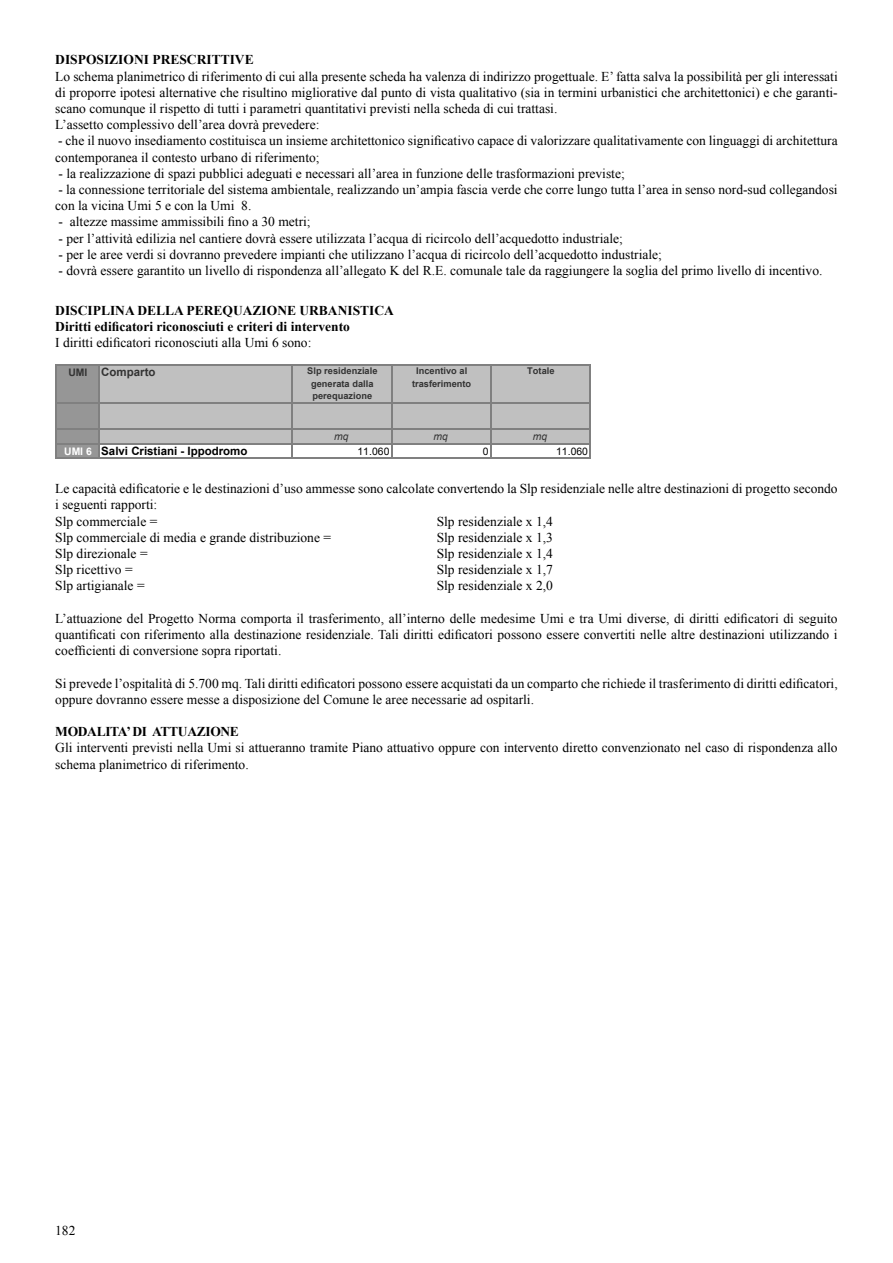
<style>
.page{position:relative;width:893px;height:1263px;background:#fff}
.page>*{position:absolute;margin:0;border:0;box-sizing:border-box;transform-origin:0 0}
.t1{font:13.5px/16.2px "Times New Roman";color:#000}
.t2{font:700 13.5px/16.2px "Times New Roman";color:#000}
.t3{font:700 13.5px "Times New Roman";letter-spacing:-.025em;color:#000}
.t4{font:700 11.55px "Arial";color:#000}
.t5{font:700 11.55px "Arial";color:#333}
.t6{font:10.35px "Arial";letter-spacing:.005em;color:#000}
.t7{font:italic 10.35px "Arial";color:#333}
.t8{font:700 9.3px/12.1px "Arial";letter-spacing:.005em;color:#333;text-align:center}
.s1{font-size:10.35px}
.s2{font-size:10.35px;color:#fff}
</style>
<div class="page">
<div style="left:56px;top:365px;width:43px;height:79px;background:#969696"></div>
<div style="left:99px;top:365px;width:491px;height:79px;background:#c0c0c0"></div>
<div style="left:56px;top:444px;width:43px;height:14px;background:#969696"></div>
<hr style="left:55px;top:364px;width:1px;height:95px;background:#808080">
<hr style="left:99px;top:365px;width:1px;height:94px;background:#808080">
<hr style="left:292px;top:365px;width:1px;height:94px;background:#808080">
<hr style="left:391px;top:365px;width:1px;height:94px;background:#808080">
<hr style="left:490px;top:365px;width:1px;height:94px;background:#808080">
<hr style="left:590px;top:365px;width:1px;height:94px;background:#808080">
<hr style="left:56px;top:364px;width:535px;height:1px;background:#808080">
<hr style="left:56px;top:402px;width:535px;height:1px;background:#808080">
<hr style="left:56px;top:429px;width:535px;height:1px;background:#808080">
<hr style="left:56px;top:443px;width:535px;height:1px;background:#808080">
<hr style="left:56px;top:457px;width:535px;height:2px;background:#808080">
<p class="t2" style="left:55px;top:51px;width:200px">DISPOSIZIONI PRESCRITTIVE</p>
<p class="t1" style="left:55px;top:68px;width:784px">Lo schema planimetrico di riferimento di cui alla presente scheda ha valenza di indirizzo progettuale. E’ fatta salva la possibilità per gli interessati di proporre ipotesi alternative che risultino migliorative dal punto di vista qualitativo (sia in termini urbanistici che architettonici) e che garanti&shy;scano comunque il rispetto di tutti i parametri quantitativi previsti nella scheda di cui trattasi.<br>L’assetto complessivo dell’area dovrà prevedere:</p>
<p class="t1" style="left:55px;top:132px;width:784px">- che il nuovo insediamento costituisca un insieme architettonico significativo capace di valorizzare qualitativamente con linguaggi di architettura contemporanea il contesto urbano di riferimento;</p>
<p class="t1" style="left:59px;top:165px;width:568px">- la realizzazione di spazi pubblici adeguati e necessari all’area in funzione delle trasformazioni previste;</p>
<p class="t1" style="left:55px;top:181px;width:784px">- la connessione territoriale del sistema ambientale, realizzando un’ampia fascia verde che corre lungo tutta l’area in senso nord-sud collegandosi con la vicina Umi 5 e con la Umi 8.</p>
<p class="t1" style="left:59px;top:213px;width:253px">- altezze massime ammissibili fino a 30 metri;</p>
<p class="t1" style="left:59px;top:230px;width:566px">- per l’attività edilizia nel cantiere dovrà essere utilizzata l’acqua di ricircolo dell’acquedotto industriale;</p>
<p class="t1" style="left:59px;top:246px;width:605px">- per le aree verdi si dovranno prevedere impianti che utilizzano l’acqua di ricircolo dell’acquedotto industriale;</p>
<p class="t1" style="left:59px;top:262px;width:765px">- dovrà essere garantito un livello di rispondenza all’allegato K del R.E. comunale tale da raggiungere la soglia del primo livello di incentivo.</p>
<p class="t2" style="left:55px;top:302px;width:340px">DISCIPLINA DELLA PEREQUAZIONE URBANISTICA<br>Diritti edificatori riconosciuti e criteri di intervento</p>
<p class="t1" style="left:55px;top:334px;width:258px">I diritti edificatori riconosciuti alla Umi 6 sono:</p>
<p class="t5" style="left:68px;top:364px;width:89px"><span class="s1">UMI</span> Comparto</p>
<p class="t8" style="left:307px;top:365px;width:72px">Slp residenziale generata dalla perequazione</p>
<p class="t8" style="left:412px;top:365px;width:61px">Incentivo al trasferimento</p>
<p class="t8" style="left:527px;top:365px;width:29px">Totale</p>
<p class="t7" style="left:334px;top:429px;width:16px">mq</p>
<p class="t7" style="left:434px;top:429px;width:16px">mq</p>
<p class="t7" style="left:533px;top:429px;width:16px">mq</p>
<p class="t4" style="left:64px;top:442px;width:185px"><span class="s2">UMI 6</span> Salvi Cristiani - Ippodromo</p>
<p class="t6" style="left:357px;top:444px;width:34px">11.060</p>
<p class="t6" style="left:483px;top:444px;width:7px">0</p>
<p class="t6" style="left:556px;top:444px;width:34px">11.060</p>
<p class="t1" style="left:55px;top:480px;width:784px">Le capacità edificatorie e le destinazioni d’uso ammesse sono calcolate convertendo la Slp residenziale nelle altre destinazioni di progetto secondo i seguenti rapporti:<br>Slp commerciale =</p>
<p class="t1" style="left:437px;top:512px;width:118px">Slp residenziale x 1,4</p>
<p class="t1" style="left:55px;top:529px;width:277px">Slp commerciale di media e grande distribuzione =</p>
<p class="t1" style="left:437px;top:529px;width:118px">Slp residenziale x 1,3</p>
<p class="t1" style="left:55px;top:545px;width:94px">Slp direzionale =</p>
<p class="t1" style="left:437px;top:545px;width:118px">Slp residenziale x 1,4</p>
<p class="t1" style="left:55px;top:561px;width:79px">Slp ricettivo =</p>
<p class="t1" style="left:437px;top:561px;width:118px">Slp residenziale x 1,7</p>
<p class="t1" style="left:55px;top:577px;width:91px">Slp artigianale =</p>
<p class="t1" style="left:437px;top:577px;width:118px">Slp residenziale x 2,0</p>
<p class="t1" style="left:55px;top:610px;width:784px;text-align:justify">L’attuazione del Progetto Norma comporta il trasferimento, all’interno delle medesime Umi e tra Umi diverse, di diritti edificatori di seguito quantificati con riferimento alla destinazione residenziale. Tali diritti edificatori possono essere convertiti nelle altre destinazioni utilizzando i coefficienti di conversione sopra riportati.</p>
<p class="t1" style="left:55px;top:674px;width:784px">Si prevede l’ospitalità di 5.700 mq. Tali diritti edificatori possono essere acquistati da un comparto che richiede il trasferimento di diritti edificatori, oppure dovranno essere messe a disposizione del Comune le aree necessarie ad ospitarli.</p>
<p class="t3" style="left:55px;top:722px;width:185px">MODALITA’ DI ATTUAZIONE</p>
<p class="t1" style="left:55px;top:739px;width:784px">Gli interventi previsti nella Umi si attueranno tramite Piano attuativo oppure con intervento diretto convenzionato nel caso di rispondenza allo schema planimetrico di riferimento.</p>
<p class="t1" style="left:55px;top:1222px;width:22px">182</p>
</div>
